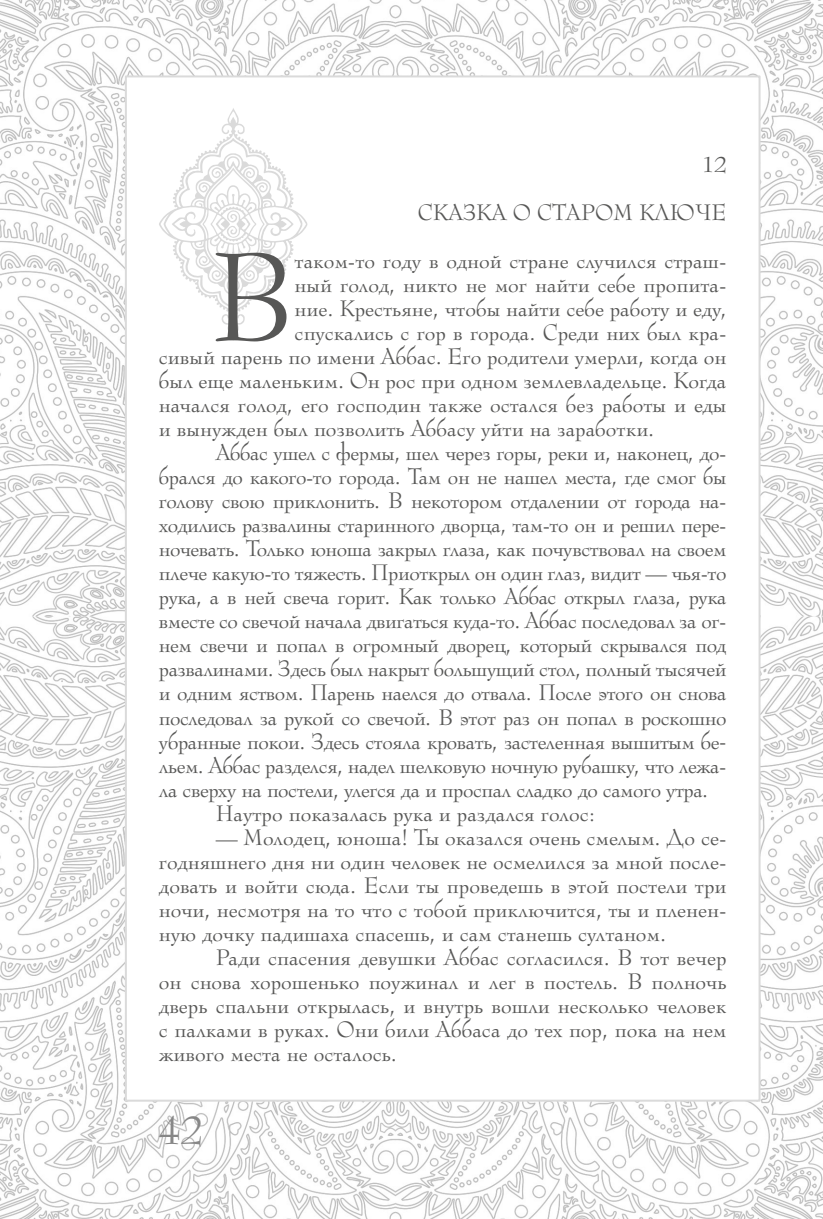
<style>
.page{position:relative;width:823px;height:1219px;background:#fff}
.page>*{position:absolute;margin:0;border:0;box-sizing:border-box;transform-origin:0 0}
.t1{font:123.2px "Metropol C";color:#575756}
.t2{font:40px "Metropol C";color:#878787}
.t3{font:22px/24px "Metropol C";letter-spacing:-.02em;color:#575756;text-align:justify}
.t4{font:22px/48px "Metropol C";color:#575756;text-align:right}
</style>
<div class="page">
<img style="left:0;top:0;width:822px;height:1219px">
<div style="left:125px;top:75px;width:635px;height:1027px;background:#fff;border:2px solid #dadada"></div>
<svg style="left:159px;top:108px;width:148px;height:233px"></svg>
<p class="t4" style="left:417px;top:141px;width:310px">12<br>СКАЗКА О СТАРОМ КЛЮЧЕ</p>
<h1 class="t1" style="left:210px;top:225px;width:86px">В</h1>
<p class="t4" style="left:294px;top:237px;width:433px">таком-то году в одной стране случился страш-</p>
<p class="t4" style="left:294px;top:261px;width:433px">ный голод, никто не мог найти себе пропита-</p>
<p class="t4" style="left:294px;top:285px;width:433px">ние. Крестьяне, чтобы найти себе работу и еду,</p>
<p class="t4" style="left:294px;top:309px;width:433px">спускались с гор в города. Среди них был кра-</p>
<p class="t4" style="left:159px;top:333px;width:568px">сивый парень по имени Аббас. Его родители умерли, когда он</p>
<p class="t4" style="left:159px;top:357px;width:568px">был еще маленьким. Он рос при одном землевладельце. Когда</p>
<p class="t4" style="left:159px;top:381px;width:568px">начался голод, его господин также остался без работы и еды</p>
<p class="t4" style="left:159px;top:405px;width:496px">и вынужден был позволить Аббасу уйти на заработки.</p>
<p class="t3" style="left:215px;top:441px;width:512px">Аббас ушел с фермы, шел через горы, реки и, наконец, до-</p>
<p class="t3" style="left:159px;top:465px;width:568px">брался до какого-то города. Там он не нашел места, где смог бы</p>
<p class="t3" style="left:159px;top:489px;width:568px">голову свою приклонить. В некотором отдалении от города на-</p>
<p class="t3" style="left:159px;top:513px;width:568px">ходились развалины старинного дворца, там-то он и решил пере-</p>
<p class="t3" style="left:159px;top:537px;width:568px">ночевать. Только юноша закрыл глаза, как почувствовал на своем</p>
<p class="t3" style="left:159px;top:561px;width:568px">плече какую-то тяжесть. Приоткрыл он один глаз, видит — чья-то</p>
<p class="t3" style="left:159px;top:585px;width:568px">рука, а в ней свеча горит. Как только Аббас открыл глаза, рука</p>
<p class="t3" style="left:159px;top:609px;width:568px">вместе со свечой начала двигаться куда-то. Аббас последовал за ог-</p>
<p class="t3" style="left:159px;top:633px;width:568px">нем свечи и попал в огромный дворец, который скрывался под</p>
<p class="t3" style="left:159px;top:657px;width:568px">развалинами. Здесь был накрыт большущий стол, полный тысячей</p>
<p class="t3" style="left:159px;top:681px;width:568px">и одним яством. Парень наелся до отвала. После этого он снова</p>
<p class="t3" style="left:159px;top:705px;width:568px">последовал за рукой со свечой. В этот раз он попал в роскошно</p>
<p class="t3" style="left:159px;top:729px;width:568px">убранные покои. Здесь стояла кровать, застеленная вышитым бе-</p>
<p class="t3" style="left:159px;top:753px;width:568px">льем. Аббас разделся, надел шелковую ночную рубашку, что лежа-</p>
<p class="t3" style="left:159px;top:777px;width:550px">ла сверху на постели, улегся да и проспал сладко до самого утра.</p>
<p class="t4" style="left:215px;top:789px;width:381px">Наутро показалась рука и раздался голос:</p>
<p class="t3" style="left:159px;top:825px;width:568px;text-indent:57px">— Молодец, юноша! Ты оказался очень смелым. До се&shy;годняшнего дня ни один человек не осмелился за мной после&shy;довать и войти сюда. Если ты проведешь в этой постели три ночи, несмотря на то что с тобой приключится, ты и пленен&shy;ную дочку падишаха спасешь, и сам станешь султаном.</p>
<p class="t3" style="left:159px;top:945px;width:568px;text-indent:57px">Ради спасения девушки Аббас согласился. В тот вечер он снова хорошенько поужинал и лег в постель. В полночь дверь спальни открылась, и внутрь вошли несколько человек с палками в руках. Они били Аббаса до тех пор, пока на нем живого места не осталось.</p>
<h2 class="t2" style="left:159px;top:1107px;width:46px">42</h2>
</div>
